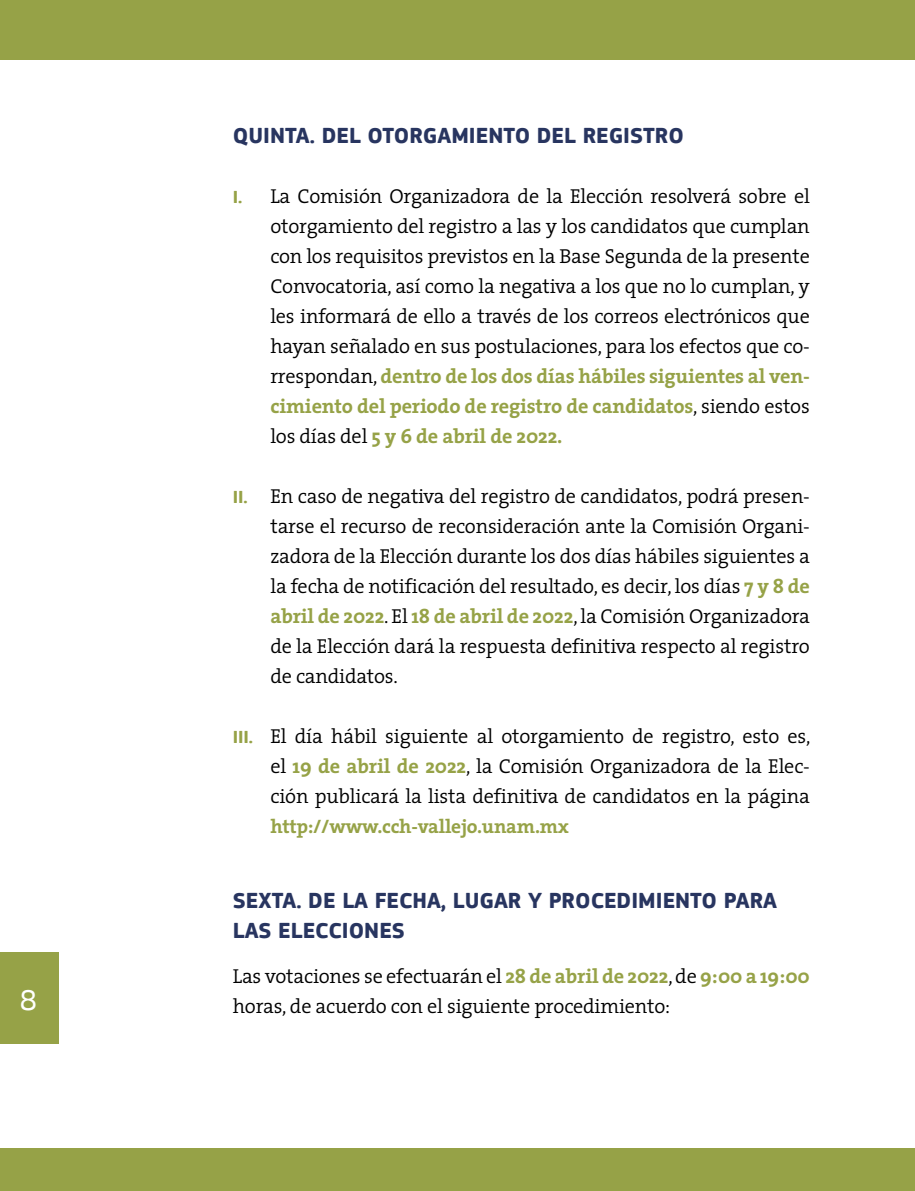
<style>
.page{position:relative;width:915px;height:1191px;background:#fff}
.page>*{position:absolute;margin:0;border:0;box-sizing:border-box;transform-origin:0 0}
.t1{font:30px "PF Square Sans Pro";color:#fff}
.t2{font:700 22.5px/30px "PF Square Sans Pro";color:#283560}
.t3{font:300 20.25px/30px "The Serif";letter-spacing:-.01em;color:#000;text-align:justify}
.t4{font:700 19.5px "The Serif";letter-spacing:-.01em;color:#96a247}
.s1{font-family:"PF Square Sans Pro";font-weight:700;font-size:18px;color:#96a247}
.s2{font-weight:700;color:#96a247}
</style>
<div class="page">
<div style="left:0;top:952px;width:58px;height:92px;background:#96a247"></div>
<div style="left:0;top:0;width:914px;height:60px;background:#96a247"></div>
<div style="left:0;top:1147px;width:914px;height:44px;background:#96a247"></div>
<h1 class="t1" style="left:20px;top:982px;width:18px">8</h1>
<p class="t2" style="left:233px;top:121px;width:452px">QUINTA. DEL OTORGAMIENTO DEL REGISTRO</p>
<p class="t3" style="left:270px;top:180px;width:541px;text-indent:-37px"><span class="s1">I.</span> La Comisión Organizadora de la Elección resolverá sobre el otorgamiento del registro a las y los candidatos que cumplan con los requisitos previstos en la Base Segunda de la presente Convocatoria, así como la negativa a los que no lo cumplan, y les informará de ello a través de los correos electrónicos que hayan señalado en sus postulaciones, para los efectos que co&shy;rrespondan, <span class="s2">dentro de los dos días hábiles siguientes al ven&shy;cimiento del periodo de registro de candidatos</span>, siendo estos los días del <span class="s2">5 y 6 de abril de 2022.</span></p>
<p class="t3" style="left:270px;top:480px;width:541px;text-indent:-38px"><span class="s1">II.</span> En caso de negativa del registro de candidatos, podrá presen&shy;tarse el recurso de reconsideración ante la Comisión Organi&shy;zadora de la Elección durante los dos días hábiles siguientes a la fecha de notificación del resultado, es decir, los días <span class="s2">7 y 8 de abril de 2022</span>. El <span class="s2">18 de abril de 2022</span>, la Comisión Organizadora de la Elección dará la respuesta definitiva respecto al registro de candidatos.</p>
<p class="t3" style="left:270px;top:720px;width:541px;text-indent:-37px"><span class="s1">III.</span> El día hábil siguiente al otorgamiento de registro, esto es, el <span class="s2">19 de abril de 2022</span>, la Comisión Organizadora de la Elec&shy;ción publicará la lista definitiva de candidatos en la página</p>
<p class="t4" style="left:270px;top:810px;width:299px">http://www.cch-vallejo.unam.mx</p>
<p class="t2" style="left:233px;top:886px;width:545px">SEXTA. DE LA FECHA, LUGAR Y PROCEDIMIENTO PARA<br>LAS ELECCIONES</p>
<p class="t3" style="left:233px;top:960px;width:578px">Las votaciones se efectuarán el <span class="s2">28 de abril de 2022</span>, de <span class="s2">9:00 a 19:00 </span>horas, de acuerdo con el siguiente procedimiento:</p>
</div>
